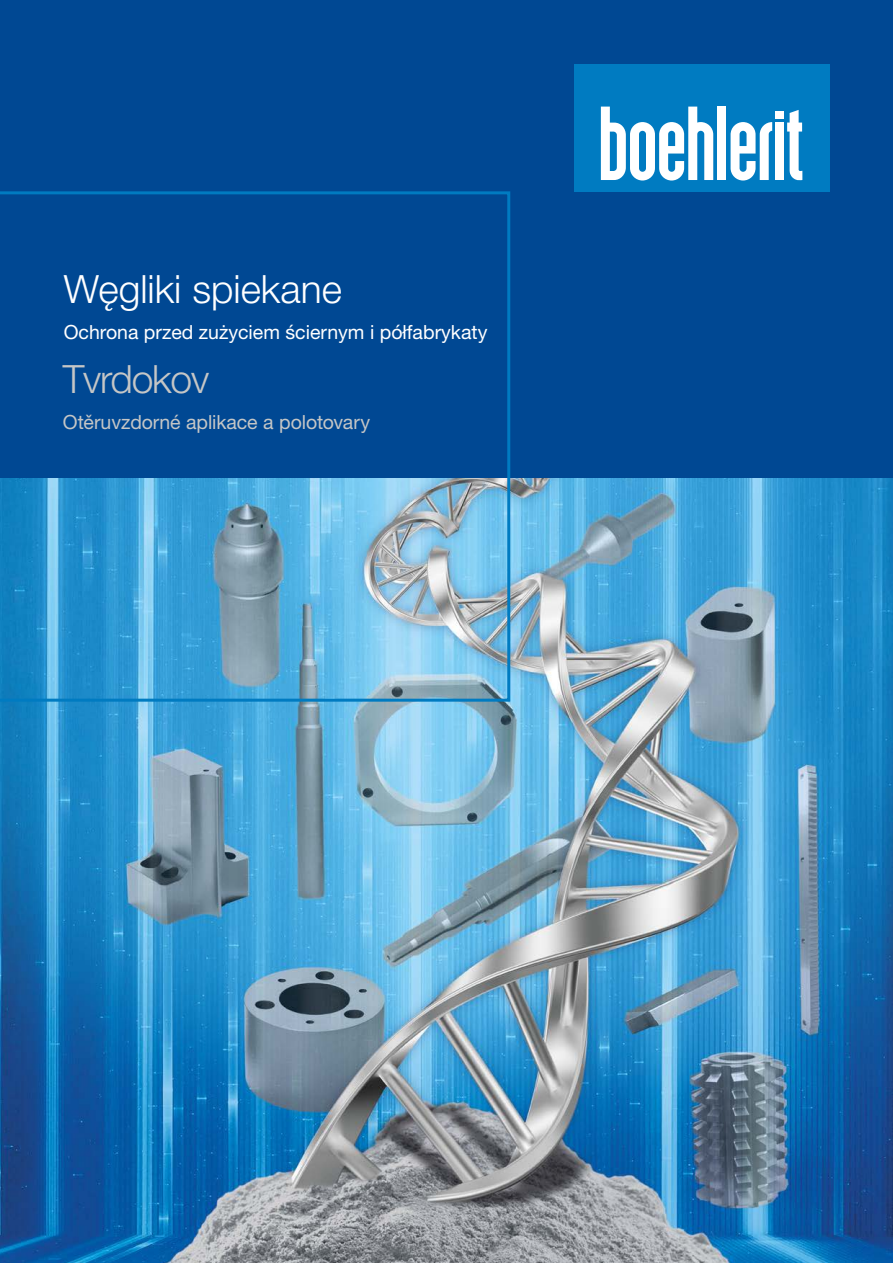
<style>
.page{position:relative;width:893px;height:1263px;background:#004893}
.page>*{position:absolute;margin:0;border:0;box-sizing:border-box;transform-origin:0 0}
.t1{font:300 39px "Helvetica Neue LT Pro";color:#fff}
.t2{font:300 39px "Helvetica Neue LT Std";letter-spacing:-.03em;color:#c5c6c6}
.t3{font:19.5px "Helvetica Neue LT Pro";color:#fff}
.t4{font:19.5px "Helvetica Neue LT Pro";letter-spacing:-.005em;color:#c5c6c6}
</style>
<div class="page">
<img style="left:0;top:478px;width:893px;height:785px">
<svg style="left:0;top:191px;width:510px;height:511px"></svg>
<div style="left:574px;top:64px;width:255px;height:127px;background:#007bc1"></div>
<div style="left:775px;top:111px;width:9px;height:8px;background:#fff"></div>
<div style="left:775px;top:123px;width:9px;height:57px;background:#fff"></div>
<div style="left:717px;top:107px;width:9px;height:73px;background:#fff"></div>
<svg style="left:731px;top:122px;width:41px;height:58px"></svg>
<svg style="left:787px;top:110px;width:15px;height:70px"></svg>
<svg style="left:601px;top:107px;width:112px;height:73px"></svg>
<h1 class="t1" style="left:64px;top:265px;width:280px">Węgliki spiekane</h1>
<p class="t3" style="left:64px;top:320px;width:425px">Ochrona przed zużyciem ściernym i półfabrykaty</p>
<h1 class="t2" style="left:63px;top:355px;width:148px">Tvrdokov</h1>
<p class="t4" style="left:63px;top:409px;width:309px">Otěruvzdorné aplikace a polotovary</p>
</div>
